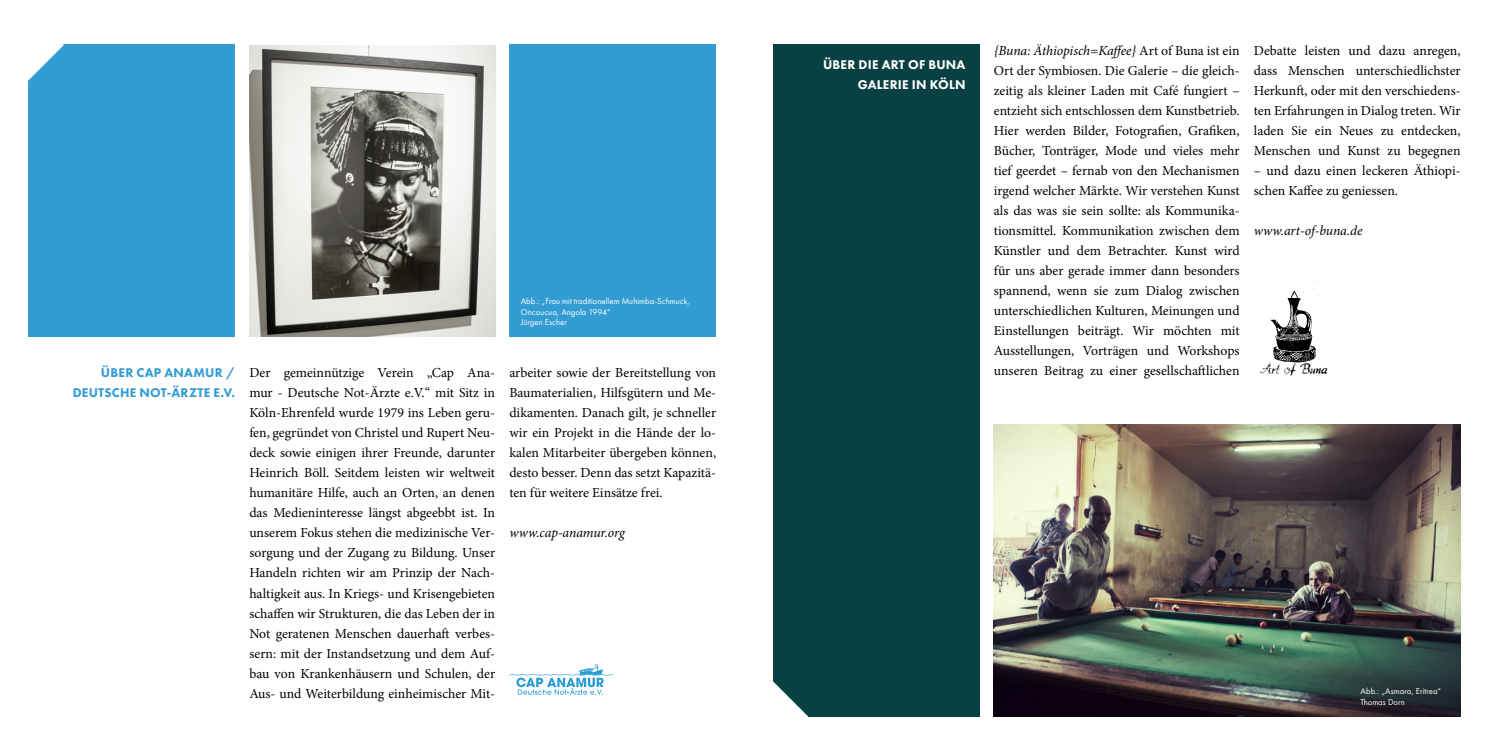
<style>
.page{position:relative;width:1489px;height:745px;background:#fff}
.page>*{position:absolute;margin:0;border:0;box-sizing:border-box;transform-origin:0 0}
.t1{font:13.75px/20px "Minion Pro";color:#000;text-align:justify}
.t2{font:italic 13.75px "Minion Pro";letter-spacing:-.01em;color:#000}
.t3{font:800 13.12px/20px "Futura PT";letter-spacing:.015em;color:#339cd2;text-align:right}
.t4{font:800 13.12px/20px "Futura PT";letter-spacing:.015em;color:#fff;text-align:right}
.t5{font:8.75px/10.5px "Futura PT";color:#fff}
.s1{font-style:italic}
</style>
<div class="page">
<div style="left:772px;top:44px;width:207px;height:672px;background:#094142"></div>
<img style="left:993px;top:424px;width:467px;height:291px">
<svg style="left:772px;top:680px;width:36px;height:37px"></svg>
<div style="left:28px;top:45px;width:207px;height:292px;background:#339cd2"></div>
<div style="left:509px;top:44px;width:207px;height:292px;background:#339cd2"></div>
<img style="left:249px;top:45px;width:246px;height:291px">
<svg style="left:28px;top:44px;width:36px;height:36px"></svg>
<svg style="left:509px;top:664px;width:103px;height:30px"></svg>
<img style="left:1270px;top:280px;width:49px;height:77px">
<img style="left:1260px;top:357px;width:68px;height:19px">
<p class="t5" style="left:521px;top:296px;width:170px">Abb.: „Frau mit traditionellem Muhimba-Schmuck,<br>Oncoucua, Angola 1994“<br>Jürgen Escher</p>
<p class="t3" style="left:73px;top:362px;width:164px">ÜBER CAP ANAMUR /<br>DEUTSCHE NOT-ÄRZTE E.V.</p>
<p class="t1" style="left:509px;top:362px;width:208px">arbeiter sowie der Bereitstellung von Baumaterialien, Hilfsgütern und Me&shy;dikamenten. Danach gilt, je schneller wir ein Projekt in die Hände der lo&shy;kalen Mitarbeiter übergeben können, desto besser. Denn das setzt Kapazitä&shy;ten für weitere Einsätze frei.</p>
<p class="t2" style="left:509px;top:523px;width:117px">www.cap-anamur.org</p>
<p class="t1" style="left:249px;top:362px;width:247px">Der gemeinnützige Verein „Cap Ana&shy;mur - Deutsche Not-Ärzte e.V.“ mit Sitz in Köln-Ehrenfeld wurde 1979 ins Leben geru&shy;fen, gegründet von Christel und Rupert Neu&shy;deck sowie einigen ihrer Freunde, darunter Heinrich Böll. Seitdem leisten wir weltweit humanitäre Hilfe, auch an Orten, an denen das Medieninteresse längst abgeebbt ist. In unserem Fokus stehen die medizinische Ver&shy;sorgung und der Zugang zu Bildung. Unser Handeln richten wir am Prinzip der Nach&shy;haltigkeit aus. In Kriegs- und Krisengebieten schaffen wir Strukturen, die das Leben der in Not geratenen Menschen dauerhaft verbes&shy;sern: mit der Instandsetzung und dem Auf&shy;bau von Krankenhäusern und Schulen, der Aus- und Weiterbildung einheimischer Mit-</p>
<p class="t4" style="left:823px;top:54px;width:144px">ÜBER DIE ART OF BUNA<br>GALERIE IN KÖLN</p>
<p class="t1" style="left:993px;top:40px;width:247px"><span class="s1">{Buna: Äthiopisch=Kaffee}</span> Art of Buna ist ein Ort der Symbiosen. Die Galerie – die gleich&shy;zeitig als kleiner Laden mit Café fungiert – entzieht sich entschlossen dem Kunstbetrieb.<br>Hier werden Bilder, Fotografien, Grafiken, Bücher, Tonträger, Mode und vieles mehr tief geerdet – fernab von den Mechanismen irgend welcher Märkte. Wir verstehen Kunst als das was sie sein sollte: als Kommunika&shy;tionsmittel. Kommunikation zwischen dem Künstler und dem Betrachter. Kunst wird für uns aber gerade immer dann besonders spannend, wenn sie zum Dialog zwischen unterschiedlichen Kulturen, Meinungen und Einstellungen beiträgt. Wir möchten mit Ausstellungen, Vorträgen und Workshops unseren Beitrag zu einer gesellschaftlichen</p>
<p class="t1" style="left:1253px;top:41px;width:208px">Debatte leisten und dazu anregen, dass Menschen unterschiedlichster Herkunft, oder mit den verschiedens&shy;ten Erfahrungen in Dialog treten. Wir laden Sie ein Neues zu entdecken, Menschen und Kunst zu begegnen</p>
<p class="t1" style="left:1253px;top:161px;width:208px">– und dazu einen leckeren Äthiopi&shy;schen Kaffee zu geniessen.</p>
<p class="t2" style="left:1253px;top:221px;width:110px">www.art-of-buna.de</p>
<p class="t5" style="left:1360px;top:685px;width:82px">Abb.: „Asmara, Eritrea“<br>Thomas Dorn</p>
</div>
